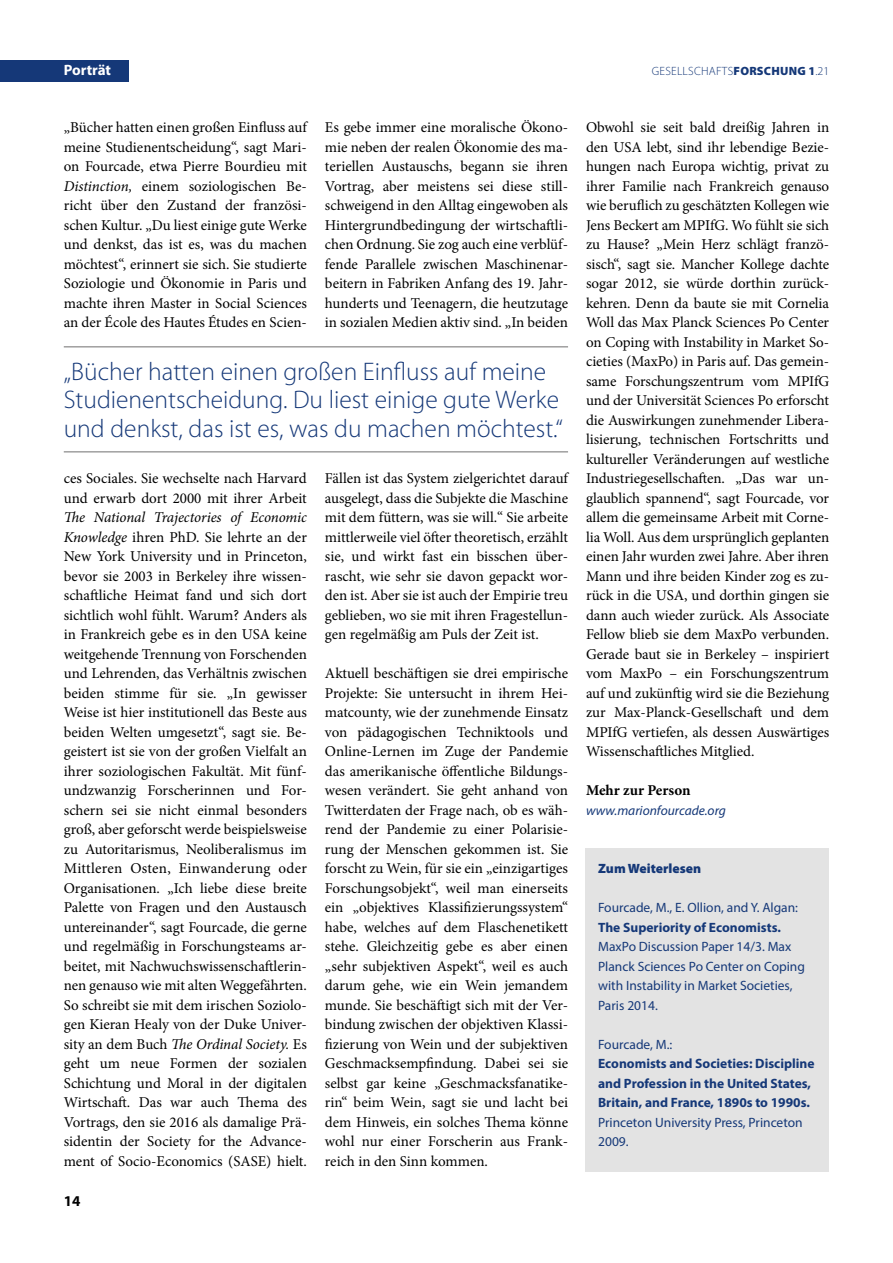
<style>
.page{position:relative;width:893px;height:1263px;background:#fff}
.page>*{position:absolute;margin:0;border:0;box-sizing:border-box;transform-origin:0 0}
.t1{font:300 25.5px/28.5px "Myriad Pro";color:#153878}
.t2{font:15px/19.5px "Minion Pro";color:#000;text-align:justify}
.t3{font:700 15px "Minion Pro";color:#000}
.t4{font:700 15px "Myriad Pro";letter-spacing:-.005em;color:#fff}
.t5{font:700 15px "Myriad Pro";color:#000}
.t6{font:13.5px/19.5px "Myriad Pro";color:#153878}
.t7{font:700 13.5px/19.5px "Myriad Pro";color:#153878}
.t8{font:italic 13.5px "Myriad Pro";color:#153878}
.t9{font:900 13.5px "Myriad Pro";color:#153878}
.t10{font:900 12px "Myriad Pro";letter-spacing:.02em;color:#153878}
.t11{font:300 12px "Myriad Pro";color:#153878}
.s1{font-weight:300}
.s2{font-style:italic}
</style>
<div class="page">
<div style="left:585px;top:848px;width:244px;height:323px;background:#e3e3e3"></div>
<hr style="left:64px;top:347px;width:504px;height:1px;background:#706f6f">
<hr style="left:64px;top:452px;width:504px;height:1px;background:#706f6f">
<div style="left:0;top:60px;width:129px;height:22px;background:#153878"></div>
<p class="t4" style="left:64px;top:60px;width:49px">Porträt</p>
<p class="t11" style="left:652px;top:64px;width:15px">Gesells</p>
<p class="t10" style="left:694px;top:63px;width:137px"><span class="s1">chafts</span>forschung 1<span class="s1">.21</span></p>
<p class="t2" style="left:64px;top:118px;width:245px">„Bücher hatten einen großen Einfluss auf meine Studienentscheidung“, sagt Mari&shy;on Fourcade, etwa Pierre Bourdieu mit <span class="s2">Distinction,</span> einem soziologischen Be&shy;richt über den Zustand der französi&shy;schen Kultur. „Du liest einige gute Werke und denkst, das ist es, was du machen möchtest“, erinnert sie sich. Sie studierte Soziologie und Ökonomie in Paris und machte ihren Master in Social Sciences an der École des Hautes Études en Scien-</p>
<p class="t2" style="left:325px;top:118px;width:245px">Es gebe immer eine moralische Ökono&shy;mie neben der realen Ökonomie des ma&shy;teriellen Austauschs, begann sie ihren Vortrag, aber meistens sei diese still&shy;schweigend in den Alltag eingewoben als Hintergrundbedingung der wirtschaftli&shy;chen Ordnung. Sie zog auch eine verblüf&shy;fende Parallele zwischen Maschinenar&shy;beitern in Fabriken Anfang des 19. Jahr&shy;hunderts und Teenagern, die heutzutage in sozialen Medien aktiv sind. „In beiden</p>
<h1 class="t1" style="left:64px;top:357px;width:501px">„Bücher hatten einen großen Einfluss auf meine<br>Studienentscheidung. Du liest einige gute Werke und denkst, das ist es, was du machen möchtest.“</h1>
<p class="t2" style="left:64px;top:469px;width:245px">ces Sociales. Sie wechselte nach Harvard und erwarb dort 2000 mit ihrer Arbeit</p>
<p class="t2" style="left:64px;top:508px;width:245px"><span class="s2">The National Trajectories of Economic Knowledge</span> ihren PhD. Sie lehrte an der New York University und in Princeton, bevor sie 2003 in Berkeley ihre wissen&shy;schaftliche Heimat fand und sich dort sichtlich wohl fühlt. Warum? Anders als in Frankreich gebe es in den USA keine weitgehende Trennung von Forschenden und Lehrenden, das Verhältnis zwischen beiden stimme für sie. „In gewisser Weise ist hier institutionell das Beste aus beiden Welten umgesetzt“, sagt sie. Be&shy;geistert ist sie von der großen Vielfalt an ihrer soziologischen Fakultät. Mit fünf&shy;undzwanzig Forscherinnen und For&shy;schern sei sie nicht einmal besonders groß, aber geforscht werde beispielsweise zu Autoritarismus, Neoliberalismus im Mittleren Osten, Einwanderung oder Organisationen. „Ich liebe diese breite Palette von Fragen und den Austausch untereinander“, sagt Fourcade, die gerne und regelmäßig in Forschungsteams ar&shy;beitet, mit Nachwuchswissenschaftlerin&shy;nen genauso wie mit alten Weggefährten.<br>So schreibt sie mit dem irischen Soziolo&shy;gen Kieran Healy von der Duke Univer&shy;sity an dem Buch <span class="s2">The Ordinal Society.</span> Es geht um neue Formen der sozialen Schichtung und Moral in der digitalen Wirtschaft. Das war auch Thema des Vortrags, den sie 2016 als damalige Prä&shy;sidentin der Society for the Advance&shy;ment of Socio-Economics (SASE) hielt.</p>
<p class="t5" style="left:64px;top:1191px;width:18px">14</p>
<p class="t2" style="left:325px;top:469px;width:245px">Fällen ist das System zielgerichtet darauf ausgelegt, dass die Subjekte die Maschine mit dem füttern, was sie will.“ Sie arbeite mittlerweile viel öfter theoretisch, erzählt sie, und wirkt fast ein bisschen über&shy;rascht, wie sehr sie davon gepackt wor&shy;den ist. Aber sie ist auch der Empirie treu geblieben, wo sie mit ihren Fragestellun&shy;gen regelmäßig am Puls der Zeit ist.</p>
<p class="t2" style="left:325px;top:664px;width:245px">Aktuell beschäftigen sie drei empirische Projekte: Sie untersucht in ihrem Hei&shy;matcounty, wie der zunehmende Einsatz von pädagogischen Techniktools und Online-Lernen im Zuge der Pandemie das amerikanische öffentliche Bildungs&shy;wesen verändert. Sie geht anhand von Twitterdaten der Frage nach, ob es wäh&shy;rend der Pandemie zu einer Polarisie&shy;rung der Menschen gekommen ist. Sie forscht zu Wein, für sie ein „einzigartiges Forschungsobjekt“, weil man einerseits ein „objektives Klassifizierungssystem“ habe, welches auf dem Flaschenetikett stehe. Gleichzeitig gebe es aber einen „sehr subjektiven Aspekt“, weil es auch darum gehe, wie ein Wein jemandem munde. Sie beschäftigt sich mit der Ver&shy;bindung zwischen der objektiven Klassi&shy;fizierung von Wein und der subjektiven Geschmacksempfindung. Dabei sei sie selbst gar keine „Geschmacksfanatike&shy;rin“ beim Wein, sagt sie und lacht bei dem Hinweis, ein solches Thema könne wohl nur einer Forscherin aus Frank&shy;reich in den Sinn kommen.</p>
<p class="t2" style="left:586px;top:118px;width:245px">Obwohl sie seit bald dreißig Jahren in den USA lebt, sind ihr lebendige Bezie&shy;hungen nach Europa wichtig, privat zu ihrer Familie nach Frankreich genauso wie beruflich zu geschätzten Kollegen wie Jens Beckert am MPIfG. Wo fühlt sie sich zu Hause? „Mein Herz schlägt franzö&shy;sisch“, sagt sie. Mancher Kollege dachte sogar 2012, sie würde dorthin zurück&shy;kehren. Denn da baute sie mit Cornelia Woll das Max Planck Sciences Po Center on Coping with Instability in Market So&shy;cieties (MaxPo) in Paris auf. Das gemein&shy;same Forschungszentrum vom MPIfG und der Universität Sciences Po erforscht die Auswirkungen zunehmender Libera&shy;lisierung, technischen Fortschritts und kultureller Veränderungen auf westliche Industriegesellschaften. „Das war un&shy;glaublich spannend“, sagt Fourcade, vor allem die gemeinsame Arbeit mit Corne&shy;lia Woll. Aus dem ursprünglich geplanten einen Jahr wurden zwei Jahre. Aber ihren Mann und ihre beiden Kinder zog es zu&shy;rück in die USA, und dorthin gingen sie dann auch wieder zurück. Als Associate Fellow blieb sie dem MaxPo verbunden.<br>Gerade baut sie in Berkeley – inspiriert vom MaxPo – ein Forschungszentrum auf und zukünftig wird sie die Beziehung zur Max-Planck-Gesellschaft und dem MPIfG vertiefen, als dessen Auswärtiges Wissenschaftliches Mitglied.</p>
<p class="t3" style="left:586px;top:780px;width:106px">Mehr zur Person</p>
<p class="t8" style="left:586px;top:802px;width:141px">www.marionfourcade.org</p>
<p class="t9" style="left:598px;top:859px;width:105px">Zum Weiterlesen</p>
<p class="t6" style="left:598px;top:898px;width:201px">Fourcade, M., E. Ollion, and Y. Algan:</p>
<p class="t7" style="left:598px;top:917px;width:184px">The Superiority of Economists.</p>
<p class="t6" style="left:598px;top:937px;width:208px">MaxPo Discussion Paper 14/3. Max<br>Planck Sciences Po Center on Coping with Instability in Market Societies,<br>Paris 2014.</p>
<p class="t6" style="left:598px;top:1034px;width:76px">Fourcade, M.:</p>
<p class="t7" style="left:598px;top:1053px;width:218px">Economists and Societies: Discipline and Profession in the United States,<br>Britain, and France, 1890s to 1990s.</p>
<p class="t6" style="left:598px;top:1112px;width:206px">Princeton University Press, Princeton<br>2009.</p>
</div>
